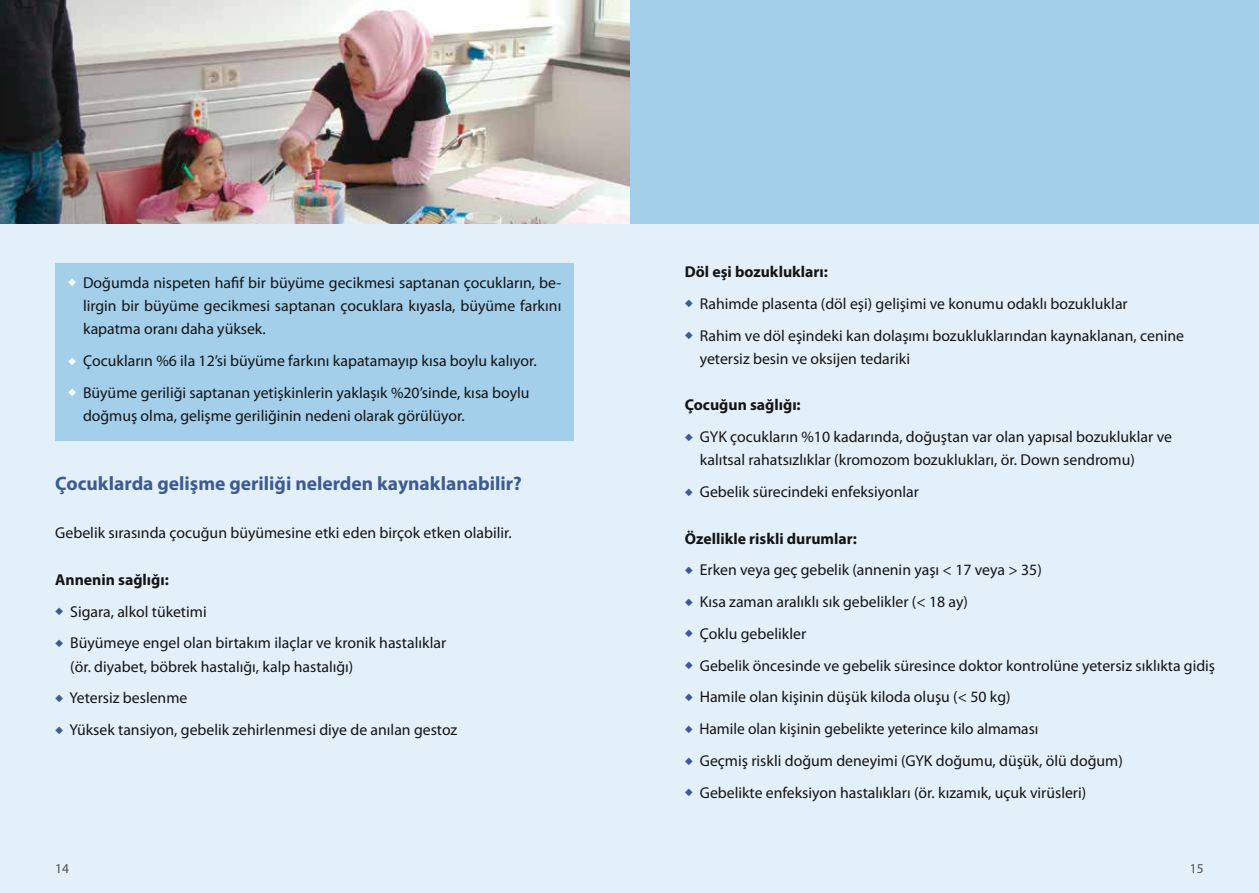
<style>
.page{position:relative;width:1259px;height:893px;background:#e3f0fa}
.page>*{position:absolute;margin:0;border:0;box-sizing:border-box;transform-origin:0 0}
.t1{font:700 19.5px "Myriad Pro";color:#3c5b93}
.t2{font:15.75px/23.2px "Myriad Pro";color:#141414}
.t3{font:700 15.75px "Myriad Pro";color:#141414}
.t4{font:13.5px "Myriad Pro";color:#4e4e4d}
.s1{color:#fff}
.s2{color:#3c5b93}
</style>
<div class="page">
<div style="left:629px;top:0;width:630px;height:223px;background:#a3cfea"></div>
<img style="left:0;top:0;width:629px;height:223px">
<div style="left:55px;top:263px;width:519px;height:178px;background:#a3cfea"></div>
<p class="t2" style="left:83px;top:271px;width:480px;text-align:justify;text-indent:-15px"><span class="s1">◆</span> Doğumda nispeten hafif bir büyüme gecikmesi saptanan çocukların, be&shy;lirgin bir büyüme gecikmesi saptanan çocuklara kıyasla, büyüme farkını kapatma oranı daha yüksek.</p>
<p class="t2" style="left:68px;top:350px;width:470px"><span class="s1">◆</span> Çocukların %6 ila 12’si büyüme farkını kapatamayıp kısa boylu kalıyor.</p>
<p class="t2" style="left:83px;top:381px;width:448px;text-indent:-15px"><span class="s1">◆</span> Büyüme geriliği saptanan yetişkinlerin yaklaşık %20’sinde, kısa boylu doğmuş olma, gelişme geriliğinin nedeni olarak görülüyor.</p>
<p class="t1" style="left:55px;top:472px;width:468px">Çocuklarda gelişme geriliği nelerden kaynaklanabilir?</p>
<p class="t2" style="left:55px;top:522px;width:458px">Gebelik sırasında çocuğun büyümesine etki eden birçok etken olabilir.</p>
<p class="t3" style="left:55px;top:571px;width:115px">Annenin sağlığı:</p>
<p class="t2" style="left:55px;top:600px;width:153px"><span class="s2">◆</span> Sigara, alkol tüketimi</p>
<p class="t2" style="left:70px;top:632px;width:377px;text-indent:-15px"><span class="s2">◆</span> Büyümeye engel olan birtakım ilaçlar ve kronik hastalıklar (ör. diyabet, böbrek hastalığı, kalp hastalığı)</p>
<p class="t2" style="left:55px;top:687px;width:134px"><span class="s2">◆</span> Yetersiz beslenme</p>
<p class="t2" style="left:55px;top:719px;width:403px"><span class="s2">◆</span> Yüksek tansiyon, gebelik zehirlenmesi diye de anılan gestoz</p>
<p class="t3" style="left:685px;top:263px;width:145px">Döl eşi bozuklukları:</p>
<p class="t2" style="left:685px;top:292px;width:444px"><span class="s2">◆</span> Rahimde plasenta (döl eşi) gelişimi ve konumu odaklı bozukluklar</p>
<p class="t2" style="left:700px;top:324px;width:486px;text-indent:-15px"><span class="s2">◆</span> Rahim ve döl eşindeki kan dolaşımı bozukluklarından kaynaklanan, cenine yetersiz besin ve oksijen tedariki</p>
<p class="t3" style="left:685px;top:396px;width:117px">Çocuğun sağlığı:</p>
<p class="t2" style="left:700px;top:426px;width:474px;text-indent:-15px"><span class="s2">◆</span> GYK çocukların %10 kadarında, doğuştan var olan yapısal bozukluklar ve kalıtsal rahatsızlıklar (kromozom bozuklukları, ör. Down sendromu)</p>
<p class="t2" style="left:685px;top:481px;width:236px"><span class="s2">◆</span> Gebelik sürecindeki enfeksiyonlar</p>
<p class="t3" style="left:685px;top:530px;width:174px">Özellikle riskli durumlar:</p>
<p class="t2" style="left:685px;top:559px;width:358px"><span class="s2">◆</span> Erken veya geç gebelik (annenin yaşı &lt; 17 veya &gt; 35)</p>
<p class="t2" style="left:685px;top:591px;width:285px"><span class="s2">◆</span> Kısa zaman aralıklı sık gebelikler (&lt; 18 ay)</p>
<p class="t2" style="left:685px;top:622px;width:123px"><span class="s2">◆</span> Çoklu gebelikler</p>
<p class="t2" style="left:685px;top:654px;width:532px"><span class="s2">◆</span> Gebelik öncesinde ve gebelik süresince doktor kontrolüne yetersiz sıklıkta gidiş</p>
<p class="t2" style="left:685px;top:686px;width:327px"><span class="s2">◆</span> Hamile olan kişinin düşük kiloda oluşu (&lt; 50 kg)</p>
<p class="t2" style="left:685px;top:718px;width:355px"><span class="s2">◆</span> Hamile olan kişinin gebelikte yeterince kilo almaması</p>
<p class="t2" style="left:685px;top:749px;width:439px"><span class="s2">◆</span> Geçmiş riskli doğum deneyimi (GYK doğumu, düşük, ölü doğum)</p>
<p class="t2" style="left:685px;top:781px;width:403px"><span class="s2">◆</span> Gebelikte enfeksiyon hastalıkları (ör. kızamık, uçuk virüsleri)</p>
<p class="t4" style="left:55px;top:861px;width:15px">14</p>
<p class="t4" style="left:1189px;top:861px;width:15px">15</p>
</div>
